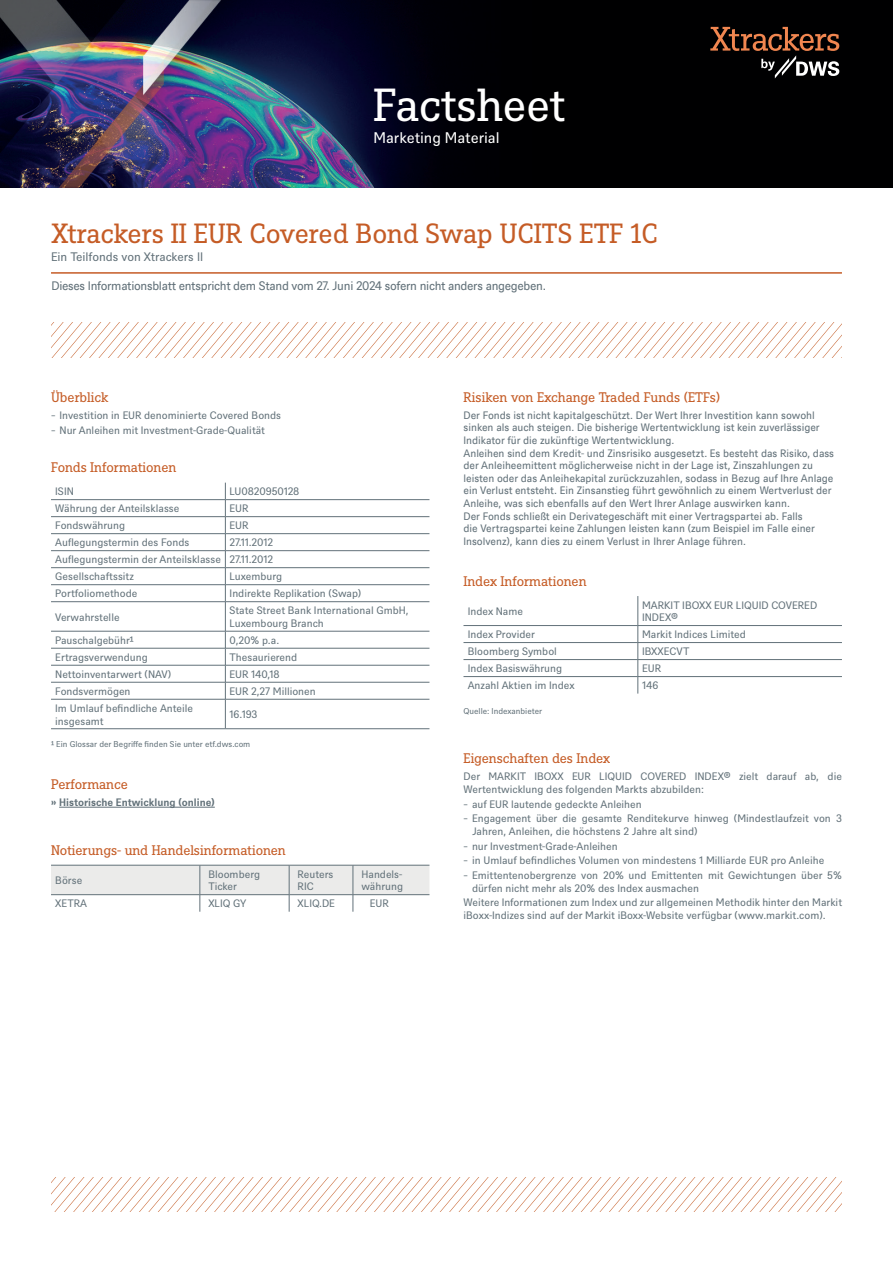
<style>
.page{position:relative;width:893px;height:1263px;background:#fff}
.page>*{position:absolute;margin:0;border:0;box-sizing:border-box;transform-origin:0 0}
.t1{font:45px "DWS Slab";letter-spacing:-.01em;color:#fff}
.t2{font:27px "DWS Slab";color:#c55c26}
.t3{font:15px "DWS Sans";color:#fff}
.t4{font:13.5px "DWS Slab";letter-spacing:-.01em;color:#c55c26}
.t5{font:12px "DWS Sans TT";letter-spacing:-.025em;color:#627179}
.t6{font:12px "DWS Sans";color:#627179}
.t7{font:10.5px/12.6px "DWS Sans";color:#627179}
.t8{font:10.5px/12.6px "DWS Sans TT";letter-spacing:-.005em;color:#627179}
.t9{font:700 10.5px "DWS Sans";color:#627179}
.t10{font:8.25px "DWS Sans";color:#627179}
</style>
<div class="page">
<hr style="left:59px;top:807px;width:156px;height:1px;background:#627179">
<hr style="left:51px;top:499px;width:174px;height:1px;background:#627179">
<hr style="left:225px;top:499px;width:204px;height:1px;background:#627179">
<hr style="left:51px;top:516px;width:174px;height:1px;background:#627179">
<hr style="left:225px;top:516px;width:204px;height:1px;background:#627179">
<hr style="left:51px;top:533px;width:174px;height:1px;background:#627179">
<hr style="left:225px;top:533px;width:204px;height:1px;background:#627179">
<hr style="left:51px;top:550px;width:174px;height:1px;background:#627179">
<hr style="left:225px;top:550px;width:204px;height:1px;background:#627179">
<hr style="left:51px;top:567px;width:174px;height:1px;background:#627179">
<hr style="left:225px;top:567px;width:204px;height:1px;background:#627179">
<hr style="left:51px;top:584px;width:174px;height:1px;background:#627179">
<hr style="left:225px;top:584px;width:204px;height:1px;background:#627179">
<hr style="left:51px;top:601px;width:174px;height:1px;background:#627179">
<hr style="left:225px;top:601px;width:204px;height:1px;background:#627179">
<hr style="left:51px;top:631px;width:174px;height:1px;background:#627179">
<hr style="left:225px;top:631px;width:204px;height:1px;background:#627179">
<hr style="left:51px;top:648px;width:174px;height:1px;background:#627179">
<hr style="left:225px;top:648px;width:204px;height:1px;background:#627179">
<hr style="left:51px;top:665px;width:174px;height:1px;background:#627179">
<hr style="left:51px;top:682px;width:174px;height:1px;background:#627179">
<hr style="left:51px;top:699px;width:174px;height:1px;background:#627179">
<hr style="left:51px;top:728px;width:174px;height:1px;background:#627179">
<hr style="left:225px;top:665px;width:204px;height:1px;background:#627179">
<hr style="left:225px;top:682px;width:204px;height:1px;background:#627179">
<hr style="left:225px;top:699px;width:204px;height:1px;background:#627179">
<hr style="left:225px;top:728px;width:204px;height:1px;background:#627179">
<svg style="left:225px;top:483px;width:1px;height:245px"></svg>
<svg style="left:51px;top:865px;width:378px;height:47px"></svg>
<hr style="left:463px;top:625px;width:175px;height:1px;background:#627179">
<hr style="left:638px;top:625px;width:204px;height:1px;background:#627179">
<hr style="left:463px;top:642px;width:175px;height:1px;background:#627179">
<hr style="left:638px;top:642px;width:204px;height:1px;background:#627179">
<hr style="left:463px;top:659px;width:175px;height:1px;background:#627179">
<hr style="left:638px;top:659px;width:204px;height:1px;background:#627179">
<hr style="left:463px;top:676px;width:175px;height:1px;background:#627179">
<hr style="left:638px;top:676px;width:204px;height:1px;background:#627179">
<svg style="left:638px;top:596px;width:1px;height:98px"></svg>
<hr style="left:51px;top:272px;width:791px;height:2px;background:#c55c26">
<svg style="left:52px;top:322px;width:790px;height:35px"></svg>
<img style="left:0;top:0;width:893px;height:188px">
<svg style="left:710px;top:27px;width:129px;height:51px;background:#3a2921"></svg>
<svg style="left:51px;top:1177px;width:791px;height:35px"></svg>
<h1 class="t1" style="left:373px;top:74px;width:193px">Factsheet</h1>
<h3 class="t3" style="left:373px;top:127px;width:128px">Marketing Material</h3>
<h2 class="t2" style="left:51px;top:215px;width:608px">Xtrackers II EUR Covered Bond Swap UCITS ETF 1C</h2>
<p class="t6" style="left:51px;top:249px;width:154px">Ein Teilfonds von Xtrackers II</p>
<p class="t5" style="left:51px;top:278px;width:496px">Dieses Informationsblatt entspricht dem Stand vom 27. Juni 2024 sofern nicht anders angegeben.</p>
<p class="t4" style="left:51px;top:388px;width:59px">Überblick</p>
<p class="t7" style="left:51px;top:407px;width:232px;line-height:14.7px">̵ Investition in EUR denominierte Covered Bonds ̵ Nur Anleihen mit Investment-Grade-Qualität</p>
<p class="t4" style="left:51px;top:458px;width:127px">Fonds Informationen</p>
<p class="t7" style="left:55px;top:485px;width:20px">ISIN</p>
<p class="t7" style="left:230px;top:485px;width:71px">LU0820950128</p>
<p class="t7" style="left:55px;top:502px;width:126px">Währung der Anteilsklasse</p>
<p class="t7" style="left:230px;top:502px;width:20px">EUR</p>
<p class="t7" style="left:55px;top:519px;width:71px">Fondswährung</p>
<p class="t7" style="left:230px;top:519px;width:20px">EUR</p>
<p class="t7" style="left:55px;top:536px;width:136px">Auflegungstermin des Fonds</p>
<p class="t7" style="left:55px;top:533px;width:219px;line-height:17px;text-align:justify;text-indent:174px">27.11.2012<br>Auflegungstermin der Anteilsklasse 27.11.2012<br>Gesellschaftssitz</p>
<p class="t7" style="left:230px;top:570px;width:54px">Luxemburg</p>
<p class="t7" style="left:55px;top:587px;width:84px">Portfoliomethode</p>
<p class="t7" style="left:230px;top:587px;width:133px">Indirekte Replikation (Swap)</p>
<p class="t7" style="left:55px;top:610px;width:66px">Verwahrstelle</p>
<p class="t7" style="left:230px;top:604px;width:181px">State Street Bank International GmbH,<br>Luxembourg Branch</p>
<p class="t7" style="left:55px;top:633px;width:80px">Pauschalgebühr¹</p>
<p class="t7" style="left:230px;top:633px;width:51px">0,20% p.a.</p>
<p class="t7" style="left:55px;top:650px;width:94px">Ertragsverwendung</p>
<p class="t7" style="left:230px;top:650px;width:69px">Thesaurierend</p>
<p class="t7" style="left:55px;top:667px;width:117px">Nettoinventarwert (NAV)</p>
<p class="t7" style="left:230px;top:667px;width:51px">EUR 140,18</p>
<p class="t7" style="left:55px;top:684px;width:77px">Fondsvermögen</p>
<p class="t7" style="left:230px;top:684px;width:88px">EUR 2,27 Millionen</p>
<p class="t7" style="left:55px;top:701px;width:139px">Im Umlauf befindliche Anteile insgesamt</p>
<p class="t7" style="left:230px;top:707px;width:29px">16.193</p>
<p class="t10" style="left:51px;top:738px;width:201px">¹ Ein Glossar der Begriffe finden Sie unter etf.dws.com</p>
<p class="t4" style="left:51px;top:775px;width:78px">Performance</p>
<p class="t9" style="left:51px;top:795px;width:165px">» Historische Entwicklung (online)</p>
<p class="t4" style="left:51px;top:841px;width:236px">Notierungs- und Handelsinformationen</p>
<p class="t7" style="left:55px;top:873px;width:29px">Börse</p>
<p class="t7" style="left:208px;top:867px;width:53px">Bloomberg<br>Ticker</p>
<p class="t7" style="left:298px;top:867px;width:37px">Reuters<br>RIC</p>
<p class="t7" style="left:361px;top:867px;width:43px">Handels&shy;währung</p>
<p class="t7" style="left:55px;top:897px;width:33px">XETRA</p>
<p class="t7" style="left:208px;top:897px;width:40px">XLIQ GY</p>
<p class="t7" style="left:298px;top:897px;width:39px">XLIQ.DE</p>
<p class="t7" style="left:370px;top:897px;width:20px">EUR</p>
<p class="t4" style="left:463px;top:388px;width:258px">Risiken von Exchange Traded Funds (ETFs)</p>
<p class="t8" style="left:463px;top:408px;width:372px">Der Fonds ist nicht kapitalgeschützt. Der Wert Ihrer Investition kann sowohl sinken als auch steigen. Die bisherige Wertentwicklung ist kein zuverlässiger Indikator für die zukünftige Wertentwicklung.<br>Anleihen sind dem Kredit- und Zinsrisiko ausgesetzt. Es besteht das Risiko, dass der Anleiheemittent möglicherweise nicht in der Lage ist, Zinszahlungen zu leisten oder das Anleihekapital zurückzuzahlen, sodass in Bezug auf Ihre Anlage ein Verlust entsteht. Ein Zinsanstieg führt gewöhnlich zu einem Wertverlust der Anleihe, was sich ebenfalls auf den Wert Ihrer Anlage auswirken kann.<br>Der Fonds schließt ein Derivategeschäft mit einer Vertragspartei ab. Falls<br>die Vertragspartei keine Zahlungen leisten kann (zum Beispiel im Falle einer Insolvenz), kann dies zu einem Verlust in Ihrer Anlage führen.</p>
<p class="t4" style="left:463px;top:572px;width:125px">Index Informationen</p>
<p class="t7" style="left:468px;top:604px;width:57px">Index Name</p>
<p class="t7" style="left:642px;top:598px;width:177px">MARKIT IBOXX EUR LIQUID COVERED<br>INDEX®</p>
<p class="t7" style="left:468px;top:627px;width:69px">Index Provider</p>
<p class="t7" style="left:642px;top:627px;width:105px">Markit Indices Limited</p>
<p class="t7" style="left:468px;top:644px;width:91px">Bloomberg Symbol</p>
<p class="t7" style="left:642px;top:644px;width:49px">IBXXECVT</p>
<p class="t7" style="left:468px;top:661px;width:96px">Index Basiswährung</p>
<p class="t7" style="left:642px;top:661px;width:20px">EUR</p>
<p class="t7" style="left:468px;top:678px;width:108px">Anzahl Aktien im Index</p>
<p class="t7" style="left:642px;top:678px;width:18px">146</p>
<p class="t10" style="left:463px;top:706px;width:80px">Quelle: Indexanbieter</p>
<p class="t4" style="left:463px;top:749px;width:148px">Eigenschaften des Index</p>
<p class="t7" style="left:463px;top:769px;width:380px">Der MARKIT IBOXX EUR LIQUID COVERED INDEX® zielt darauf ab, die<br>Wertentwicklung des folgenden Markts abzubilden:</p>
<p class="t7" style="left:463px;top:796px;width:380px;line-height:14.7px">̵ auf EUR lautende gedeckte Anleihen<br>̵ Engagement über die gesamte Renditekurve hinweg (Mindestlaufzeit von 3</p>
<p class="t7" style="left:463px;top:823px;width:380px;line-height:14.7px;text-indent:9px">Jahren, Anleihen, die höchstens 2 Jahre alt sind)<br>̵ nur Investment-Grade-Anleihen<br>̵ in Umlauf befindliches Volumen von mindestens 1 Milliarde EUR pro Anleihe<br>̵ Emittentenobergrenze von 20% und Emittenten mit Gewichtungen über 5%</p>
<p class="t7" style="left:463px;top:880px;width:380px;line-height:14.7px;text-indent:9px">dürfen nicht mehr als 20% des Index ausmachen<br>Weitere Informationen zum Index und zur allgemeinen Methodik hinter den Markit</p>
<p class="t7" style="left:463px;top:908px;width:364px">iBoxx-Indizes sind auf der Markit iBoxx-Website verfügbar (www.markit.com).</p>
</div>
